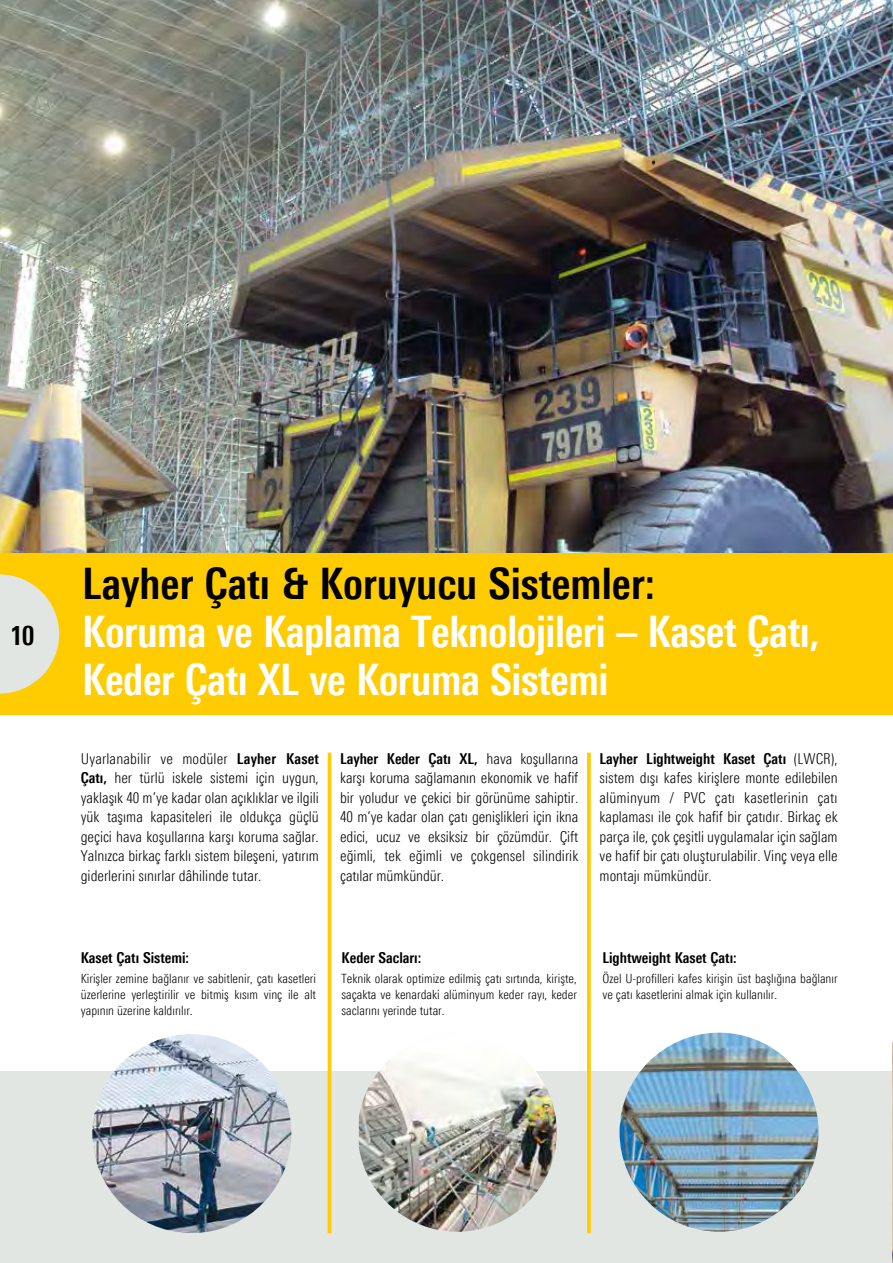
<style>
.page{position:relative;width:893px;height:1263px;background:#fff}
.page>*{position:absolute;margin:0;border:0;box-sizing:border-box;transform-origin:0 0}
.t1{font:700 43.5px/48px "Linotype Univers 620 Cn";letter-spacing:-.01em;color:#fff}
.t2{font:700 43.5px "Linotype Univers 620 Cn";color:#000}
.t3{font:700 27px "Linotype Univers 620 Cn";color:#000}
.t4{font:300 15px/19.5px "Linotype Univers 320 Cn";color:#000;text-align:justify}
.t5{font:700 15px "Linotype Univers 620 Cn";color:#000}
.t6{font:300 12.75px/15.8px "Linotype Univers 320 Cn";color:#000;text-align:justify}
.s1{font-family:"Linotype Univers 620 Cn";font-weight:700}
.s2{font-family:"Linotype Univers 320 Cn";font-weight:300}
</style>
<div class="page">
<img style="left:0;top:0;width:893px;height:553px">
<div style="left:0;top:553px;width:893px;height:162px;background:#fecc00"></div>
<svg style="left:0;top:574px;width:59px;height:119px"></svg>
<div style="left:0;top:1072px;width:893px;height:191px;background:#e2e6e3"></div>
<img style="left:620px;top:1033px;width:199px;height:199px;border-radius:99px">
<img style="left:92px;top:1034px;width:199px;height:199px;border-radius:99px">
<svg style="left:587px;top:753px;width:4px;height:480px;background:#fdce0e"></svg>
<hr style="left:328px;top:753px;width:3px;height:480px;background:#fecc00">
<img style="left:359px;top:1060px;width:198px;height:172px">
<img style="left:892px;top:1043px;width:1px;height:220px">
<h2 class="t3" style="left:10px;top:619px;width:26px">10</h2>
<h1 class="t2" style="left:82px;top:557px;width:574px">Layher Çatı &amp; Koruyucu Sistemler:</h1>
<h1 class="t1" style="left:82px;top:607px;width:739px">Koruma ve Kaplama Teknolojileri – Kaset Çatı,<br>Keder Çatı XL ve Koruma Sistemi</h1>
<p class="t4" style="left:81px;top:748px;width:240px">Uyarlanabilir ve modüler <span class="s1">Layher Kaset Çatı,</span> her türlü iskele sistemi için uygun, yaklaşık 40 m’ye kadar olan açıklıklar ve ilgili yük taşıma kapasiteleri ile oldukça güçlü geçici hava koşullarına karşı koruma sağlar.<br>Yalnızca birkaç farklı sistem bileşeni, yatırım giderlerini sınırlar dâhilinde tutar.</p>
<p class="t5" style="left:340px;top:749px;width:240px">Layher Keder Çatı XL, <span class="s2">hava koşullarına</span></p>
<p class="t4" style="left:340px;top:768px;width:240px">karşı koruma sağlamanın ekonomik ve hafif bir yoludur ve çekici bir görünüme sahiptir.<br>40 m’ye kadar olan çatı genişlikleri için ikna edici, ucuz ve eksiksiz bir çözümdür. Çift eğimli, tek eğimli ve çokgensel silindirik çatılar mümkündür.</p>
<p class="t5" style="left:600px;top:749px;width:240px">Layher Lightweight Kaset Çatı <span class="s2">(LWCR),</span></p>
<p class="t4" style="left:600px;top:768px;width:240px">sistem dışı kafes kirişlere monte edilebilen alüminyum / PVC çatı kasetlerinin çatı kaplaması ile çok hafif bir çatıdır. Birkaç ek parça ile, çok çeşitli uygulamalar için sağlam ve hafif bir çatı oluşturulabilir. Vinç veya elle montajı mümkündür.</p>
<p class="t5" style="left:81px;top:949px;width:110px">Kaset Çatı Sistemi:</p>
<p class="t6" style="left:81px;top:971px;width:237px">Kirişler zemine bağlanır ve sabitlenir, çatı kasetleri üzerlerine yerleştirilir ve bitmiş kısım vinç ile alt yapının üzerine kaldırılır.</p>
<p class="t5" style="left:342px;top:949px;width:81px">Keder Sacları:</p>
<p class="t6" style="left:342px;top:971px;width:237px">Teknik olarak optimize edilmiş çatı sırtında, kirişte, saçakta ve kenardaki alüminyum keder rayı, keder saclarını yerinde tutar.</p>
<p class="t5" style="left:602px;top:949px;width:136px">Lightweight Kaset Çatı:</p>
<p class="t6" style="left:602px;top:971px;width:237px">Özel U-profilleri kafes kirişin üst başlığına bağlanır ve çatı kasetlerini almak için kullanılır.</p>
</div>
